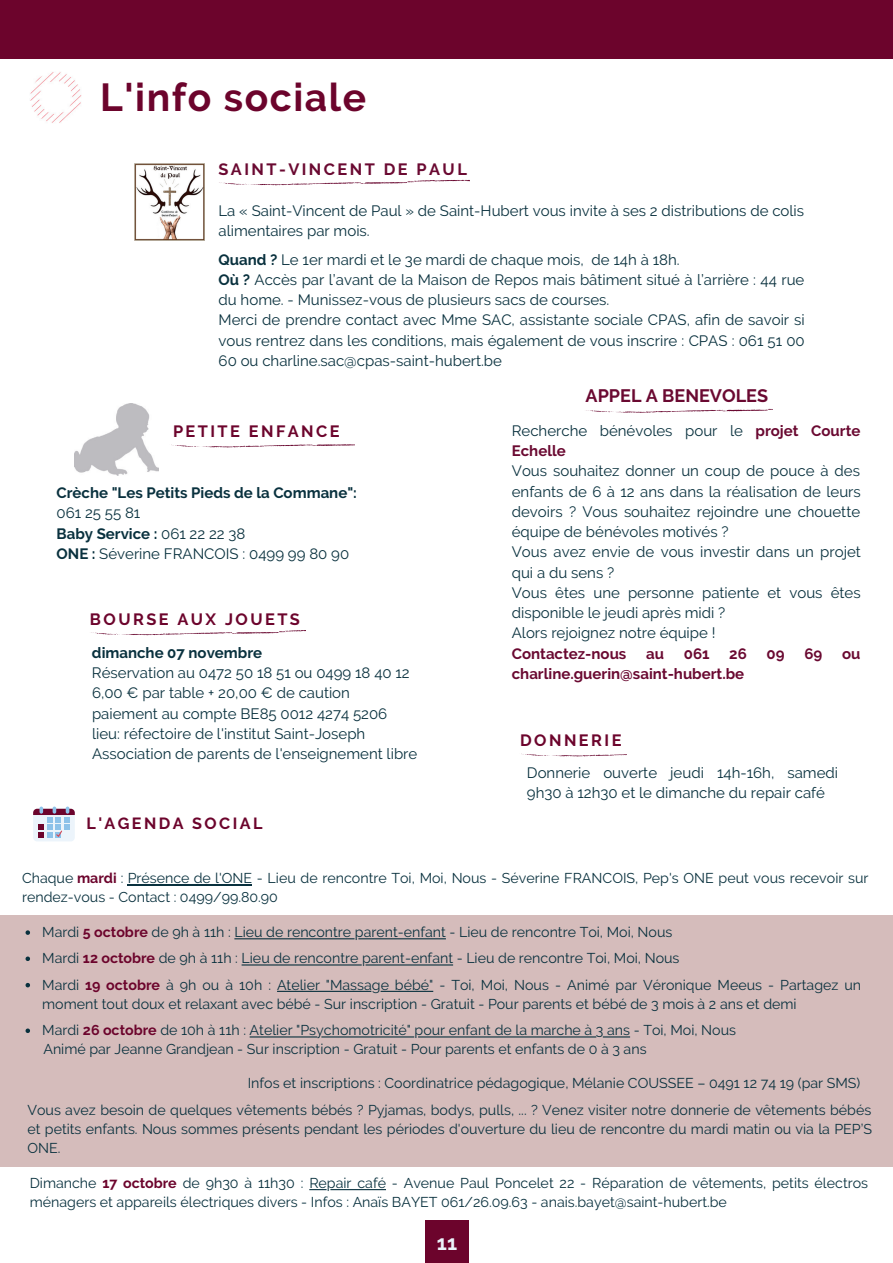
<style>
.page{position:relative;width:893px;height:1263px;background:#fff}
.page>*{position:absolute;margin:0;border:0;box-sizing:border-box;transform-origin:0 0}
.t1{font:700 39px "Raleway";letter-spacing:.04em;color:#6c042c}
.t2{font:700 20.4px "Raleway";color:#ecf4fb}
.t3{font:700 18px "Raleway";color:#6a0931}
.t4{font:700 16.35px "Raleway";letter-spacing:.15em;color:#6c042c}
.t5{font:700 16.35px "Raleway";letter-spacing:.15em;color:#6a0931}
.t6{font:700 16.2px "Raleway";letter-spacing:.15em;color:#6c042c}
.t7{font:15px/20.2px "Raleway";color:#09313e}
.t8{font:700 15px "Raleway";color:#6a0931}
.t9{font:700 15px "Raleway";color:#09313e}
.t10{font:14.25px/19.2px "Raleway";color:#09313e}
.s1{font-weight:700}
.s2{font-weight:700;color:#6a0931}
.s3{font-weight:700;color:#6c042c}
</style>
<div class="page">
<div style="left:0;top:0;width:893px;height:59px;background:#6c042c"></div>
<img style="left:30px;top:72px;width:52px;height:51px">
<div style="left:0;top:915px;width:893px;height:251px;background:#d5bcbb"></div>
<div style="left:33px;top:809px;width:42px;height:32px;background:#ecf4fb;border-radius:4px"></div>
<svg style="left:33px;top:806px;width:42px;height:32px"></svg>
<svg style="left:586px;top:409px;width:187px;height:4px"></svg>
<svg style="left:26px;top:930px;width:4px;height:5px"></svg>
<hr style="left:358px;top:938px;width:88px;height:1px;background:#09313e">
<hr style="left:234px;top:938px;width:121px;height:1px;background:#09313e">
<svg style="left:26px;top:983px;width:4px;height:4px"></svg>
<hr style="left:381px;top:991px;width:52px;height:1px;background:#09313e">
<hr style="left:277px;top:991px;width:94px;height:1px;background:#09313e">
<svg style="left:26px;top:1028px;width:4px;height:5px"></svg>
<svg style="left:603px;top:1036px;width:27px;height:1px"></svg>
<hr style="left:418px;top:1036px;width:178px;height:1px;background:#09313e">
<hr style="left:321px;top:1036px;width:93px;height:1px;background:#09313e">
<hr style="left:250px;top:1036px;width:67px;height:1px;background:#09313e">
<svg style="left:26px;top:956px;width:4px;height:5px"></svg>
<hr style="left:366px;top:964px;width:87px;height:1px;background:#09313e">
<hr style="left:242px;top:964px;width:120px;height:1px;background:#09313e">
<hr style="left:128px;top:884px;width:124px;height:1px;background:#09313e">
<hr style="left:330px;top:1189px;width:56px;height:1px;background:#09313e">
<svg style="left:309px;top:1189px;width:18px;height:1px"></svg>
<img style="left:74px;top:403px;width:85px;height:73px">
<svg style="left:171px;top:444px;width:183px;height:3px"></svg>
<img style="left:134px;top:164px;width:70px;height:76px">
<svg style="left:219px;top:180px;width:250px;height:5px"></svg>
<svg style="left:91px;top:630px;width:215px;height:5px"></svg>
<svg style="left:522px;top:754px;width:105px;height:2px"></svg>
<div style="left:425px;top:1221px;width:44px;height:42px;background:#6c042c"></div>
<h1 class="t1" style="left:100px;top:75px;width:267px">L'info sociale</h1>
<p class="t5" style="left:219px;top:160px;width:250px">SAINT-VINCENT DE PAUL</p>
<p class="t7" style="left:219px;top:200px;width:587px">La « Saint-Vincent de Paul » de Saint-Hubert vous invite à ses 2 distributions de colis alimentaires par mois.</p>
<p class="t7" style="left:219px;top:249px;width:588px"><span class="s1">Quand ?</span> Le 1er mardi et le 3e mardi de chaque mois, de 14h à 18h.<br><span class="s1">Où ?</span> Accès par l’avant de la Maison de Repos mais bâtiment situé à l’arrière : 44 rue du home. - Munissez-vous de plusieurs sacs de courses.<br>Merci de prendre contact avec Mme SAC, assistante sociale CPAS, afin de savoir si vous rentrez dans les conditions, mais également de vous inscrire : CPAS : 061 51 00<br>60 ou charline.sac@cpas-saint-hubert.be</p>
<p class="t4" style="left:173px;top:422px;width:168px">PETITE ENFANCE</p>
<p class="t9" style="left:57px;top:484px;width:302px">Crèche "Les Petits Pieds de la Commane":</p>
<p class="t7" style="left:57px;top:503px;width:294px">061 25 55 81<br><span class="s1">Baby Service :</span> 061 22 22 38<br><span class="s1">ONE :</span> Séverine FRANCOIS : 0499 99 80 90</p>
<p class="t4" style="left:90px;top:610px;width:211px">BOURSE AUX JOUETS</p>
<p class="t9" style="left:92px;top:644px;width:172px">dimanche 07 novembre</p>
<p class="t7" style="left:92px;top:662px;width:327px">Réservation au 0472 50 18 51 ou 0499 18 40 12<br>6,00 € par table + 20,00 € de caution paiement au compte BE85 0012 4274 5206 lieu: réfectoire de l'institut Saint-Joseph Association de parents de l'enseignement libre</p>
<p class="t6" style="left:86px;top:814px;width:177px">L'AGENDA SOCIAL</p>
<p class="t3" style="left:586px;top:385px;width:184px">APPEL A BENEVOLES</p>
<p class="t7" style="left:512px;top:420px;width:350px">Recherche bénévoles pour le <span class="s2">projet Courte<br>Echelle</span></p>
<p class="t7" style="left:512px;top:461px;width:351px">Vous souhaitez donner un coup de pouce à des enfants de 6 à 12 ans dans la réalisation de leurs devoirs ? Vous souhaitez rejoindre une chouette équipe de bénévoles motivés ?<br>Vous avez envie de vous investir dans un projet qui a du sens ?<br>Vous êtes une personne patiente et vous êtes disponible le jeudi après midi ?<br>Alors rejoignez notre équipe !</p>
<p class="t8" style="left:512px;top:645px;width:116px">Contactez-nous</p>
<p class="t8" style="left:646px;top:645px;width:19px">au</p>
<p class="t8" style="left:684px;top:645px;width:27px">061</p>
<p class="t8" style="left:729px;top:645px;width:19px">26</p>
<p class="t8" style="left:767px;top:645px;width:20px">09</p>
<p class="t8" style="left:804px;top:645px;width:19px">69</p>
<p class="t8" style="left:842px;top:645px;width:20px">ou</p>
<p class="t8" style="left:512px;top:665px;width:234px">charline.guerin@saint-hubert.be</p>
<p class="t4" style="left:520px;top:731px;width:103px">DONNERIE</p>
<p class="t7" style="left:527px;top:763px;width:313px">Donnerie ouverte jeudi 14h-16h, samedi<br>9h30 à 12h30 et le dimanche du repair café</p>
<p class="t10" style="left:22px;top:868px;width:848px">Chaque <span class="s3">mardi</span> : Présence de l'ONE - Lieu de rencontre Toi, Moi, Nous - Séverine FRANCOIS, Pep's ONE peut vous recevoir sur rendez-vous - Contact : 0499/99.80.90</p>
<p class="t10" style="left:42px;top:922px;width:632px">Mardi <span class="s3">5 octobre</span> de 9h à 11h : Lieu de rencontre parent-enfant - Lieu de rencontre Toi, Moi, Nous</p>
<p class="t10" style="left:42px;top:975px;width:820px">Mardi <span class="s3">19 octobre</span> à 9h ou à 10h : Atelier "Massage bébé" - Toi, Moi, Nous - Animé par Véronique Meeus - Partagez un moment tout doux et relaxant avec bébé - Sur inscription - Gratuit - Pour parents et bébé de 3 mois à 2 ans et demi</p>
<p class="t10" style="left:42px;top:1020px;width:695px">Mardi <span class="s3">26 octobre</span> de 10h à 11h : Atelier "Psychomotricité" pour enfant de la marche à 3 ans - Toi, Moi, Nous<br>Animé par Jeanne Grandjean - Sur inscription - Gratuit - Pour parents et enfants de 0 à 3 ans</p>
<p class="t10" style="left:42px;top:949px;width:639px">Mardi <span class="s3">12 octobre</span> de 9h à 11h : Lieu de rencontre parent-enfant - Lieu de rencontre Toi, Moi, Nous</p>
<p class="t10" style="left:248px;top:1073px;width:614px">Infos et inscriptions : Coordinatrice pédagogique, Mélanie COUSSEE – 0491 12 74 19 (par SMS)</p>
<p class="t10" style="left:27px;top:1100px;width:846px;text-align:justify">Vous avez besoin de quelques vêtements bébés ? Pyjamas, bodys, pulls, ... ? Venez visiter notre donnerie de vêtements bébés et petits enfants. Nous sommes présents pendant les périodes d'ouverture du lieu de rencontre du mardi matin ou via la PEP’S ONE.</p>
<p class="t10" style="left:30px;top:1173px;width:840px">Dimanche <span class="s3">17 octobre</span> de 9h30 à 11h30 : Repair café - Avenue Paul Poncelet 22 - Réparation de vêtements, petits électros ménagers et appareils électriques divers - Infos : Anaïs BAYET 061/26.09.63 - anais.bayet@saint-hubert.be</p>
<h2 class="t2" style="left:437px;top:1231px;width:22px">11</h2>
</div>
